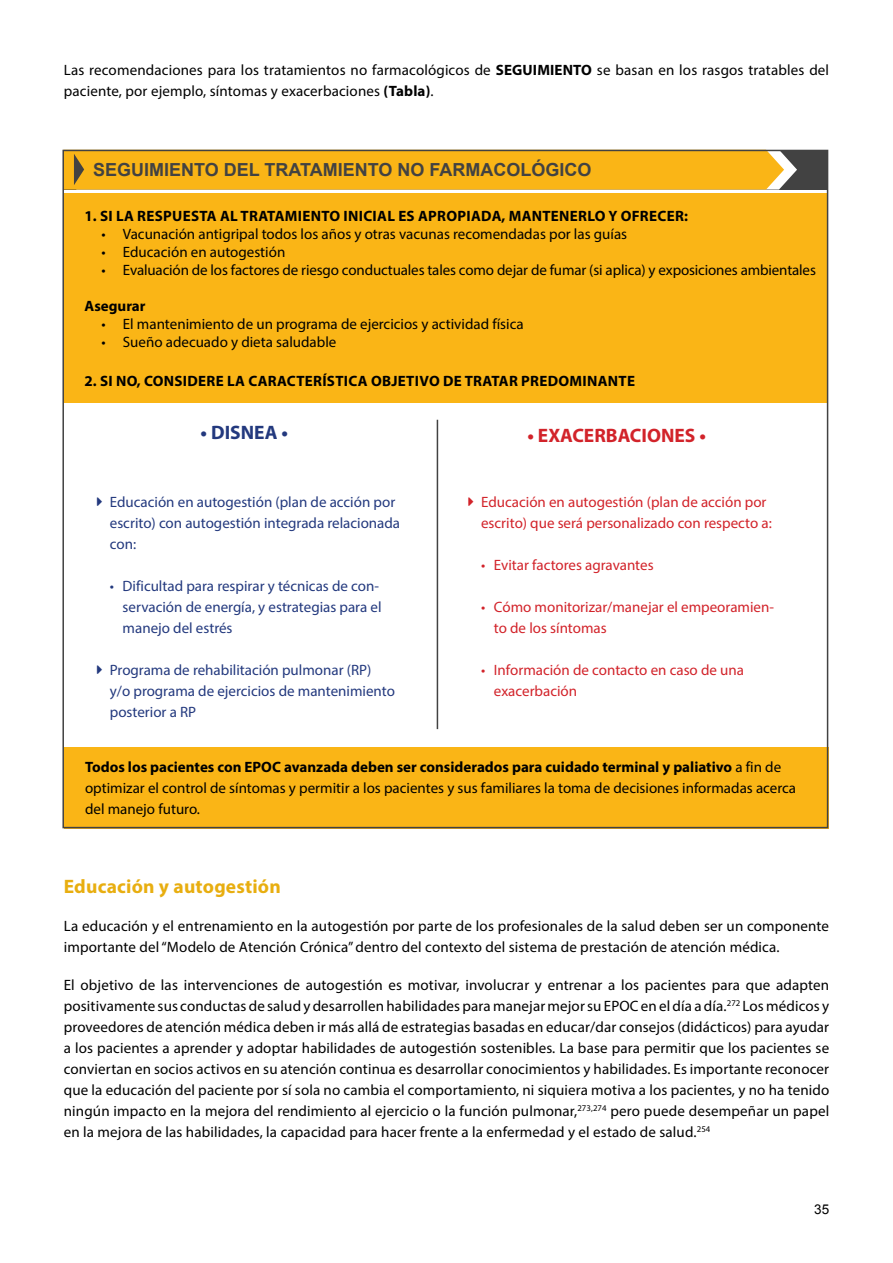
<style>
.page{position:relative;width:893px;height:1263px;background:#fff}
.page>*{position:absolute;margin:0;border:0;box-sizing:border-box;transform-origin:0 0}
.t1{font:700 19.5px "Myriad Pro";letter-spacing:.01em;color:#e8ae10}
.t2{font:700 19.5px "Myriad Pro";color:#d2232a}
.t3{font:700 19.5px "Myriad Pro";color:#23397e}
.t4{font:700 18px "Arial";color:#424242}
.t5{font:15px/21px "Myriad Pro";color:#000}
.t6{font:15px/21px "Myriad Pro";color:#23397e}
.t7{font:15px/21px "Myriad Pro";color:#d2232a}
.t8{font:700 15px "Myriad Pro";letter-spacing:.02em;color:#000}
.t9{font:700 15px "Myriad Pro";color:#000}
.t10{font:13.5px "Arial";color:#000}
.s1{font-weight:700}
</style>
<div class="page">
<svg style="left:63px;top:150px;width:765px;height:40px;background:#876d32"></svg>
<div style="left:65px;top:153px;width:732px;height:37px;background:#fab516"></div>
<div style="left:63px;top:193px;width:765px;height:210px;background:#fab516"></div>
<div style="left:64px;top:747px;width:764px;height:81px;background:#fab516"></div>
<hr style="left:437px;top:420px;width:1px;height:309px;background:#424242">
<p class="t5" style="left:64px;top:59px;width:767px">Las recomendaciones para los tratamientos no farmacológicos de <span class="s1">SEGUIMIENTO</span> se basan en los rasgos tratables del paciente, por ejemplo, síntomas y exacerbaciones <span class="s1">(Tabla)</span>.</p>
<p class="t4" style="left:93px;top:158px;width:500px">SEGUIMIENTO DEL TRATAMIENTO NO FARMACOLÓGICO</p>
<p class="t8" style="left:85px;top:206px;width:605px">1. SI LA RESPUESTA AL TRATAMIENTO INICIAL ES APROPIADA, MANTENERLO Y OFRECER:</p>
<p class="t5" style="left:102px;top:223px;width:527px">• Vacunación antigripal todos los años y otras vacunas recomendadas por las guías</p>
<p class="t5" style="left:102px;top:241px;width:185px">• Educación en autogestión</p>
<p class="t5" style="left:102px;top:259px;width:716px">• Evaluación de los factores de riesgo conductuales tales como dejar de fumar (si aplica) y exposiciones ambientales</p>
<p class="t9" style="left:85px;top:296px;width:62px">Asegurar</p>
<p class="t5" style="left:102px;top:313px;width:424px">• El mantenimiento de un programa de ejercicios y actividad física</p>
<p class="t5" style="left:102px;top:331px;width:236px">• Sueño adecuado y dieta saludable</p>
<p class="t8" style="left:85px;top:371px;width:552px">2. SI NO, CONSIDERE LA CARACTERÍSTICA OBJETIVO DE TRATAR PREDOMINANTE</p>
<h1 class="t3" style="left:201px;top:419px;width:89px">• DISNEA •</h1>
<h1 class="t2" style="left:527px;top:423px;width:180px">• EXACERBACIONES •</h1>
<p class="t6" style="left:110px;top:491px;width:292px">Educación en autogestión (plan de acción por escrito) con autogestión integrada relacionada con:</p>
<p class="t6" style="left:123px;top:575px;width:260px;text-indent:-13px">• Dificultad para respirar y técnicas de con&shy;servación de energía, y estrategias para el manejo del estrés</p>
<p class="t6" style="left:110px;top:659px;width:287px">Programa de rehabilitación pulmonar (RP) y/o programa de ejercicios de mantenimiento posterior a RP</p>
<p class="t7" style="left:481px;top:491px;width:292px">Educación en autogestión (plan de acción por escrito) que será personalizado con respecto a:</p>
<p class="t7" style="left:481px;top:554px;width:174px">• Evitar factores agravantes</p>
<p class="t7" style="left:494px;top:596px;width:282px;text-indent:-13px">• Cómo monitorizar/manejar el empeoramien&shy;to de los síntomas</p>
<p class="t7" style="left:494px;top:659px;width:252px;text-indent:-13px">• Información de contacto en caso de una exacerbación</p>
<p class="t5" style="left:85px;top:757px;width:713px"><span class="s1">Todos los pacientes con EPOC avanzada deben ser considerados para cuidado terminal y paliativo</span> a fin de optimizar el control de síntomas y permitir a los pacientes y sus familiares la toma de decisiones informadas acerca del manejo futuro.</p>
<h1 class="t1" style="left:64px;top:873px;width:219px">Educación y autogestión</h1>
<p class="t5" style="left:64px;top:915px;width:767px">La educación y el entrenamiento en la autogestión por parte de los profesionales de la salud deben ser un componente importante del “Modelo de Atención Crónica” dentro del contexto del sistema de prestación de atención médica.</p>
<p class="t5" style="left:64px;top:974px;width:767px;text-align:justify">El objetivo de las intervenciones de autogestión es motivar, involucrar y entrenar a los pacientes para que adapten positivamente sus conductas de salud y desarrollen habilidades para manejar mejor su EPOC en el día a día.<sup>272</sup> Los médicos y proveedores de atención médica deben ir más allá de estrategias basadas en educar/dar consejos (didácticos) para ayudar a los pacientes a aprender y adoptar habilidades de autogestión sostenibles. La base para permitir que los pacientes se conviertan en socios activos en su atención continua es desarrollar conocimientos y habilidades. Es importante reconocer que la educación del paciente por sí sola no cambia el comportamiento, ni siquiera motiva a los pacientes, y no ha tenido ningún impacto en la mejora del rendimiento al ejercicio o la función pulmonar,<sup>273,274</sup> pero puede desempeñar un papel en la mejora de las habilidades, la capacidad para hacer frente a la enfermedad y el estado de salud.<sup>254</sup></p>
<p class="t10" style="left:814px;top:1200px;width:17px">35</p>
</div>
